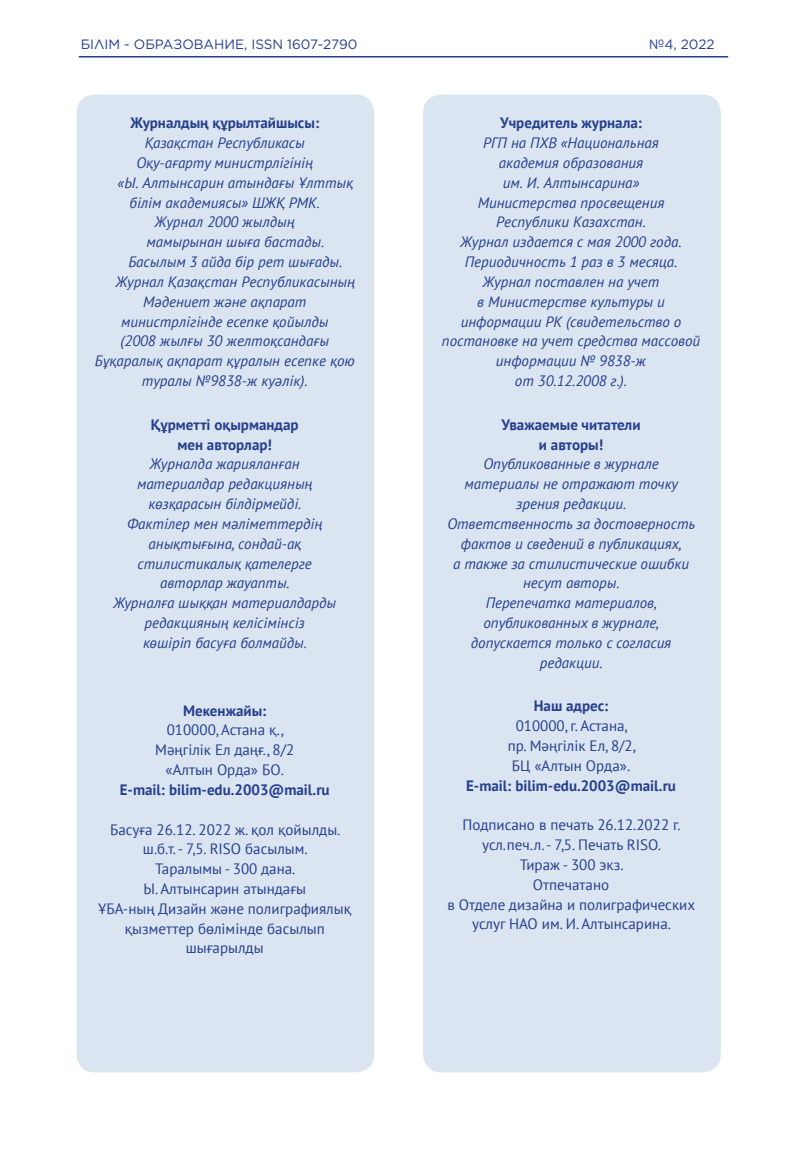
<style>
.page{position:relative;width:808px;height:1149px;background:#fff}
.page>*{position:absolute;margin:0;border:0;box-sizing:border-box;transform-origin:0 0}
.t1{font:italic 15px/19.8px "PT Sans";color:#253f8e;text-align:center}
.t2{font:15px/19.8px "PT Sans";color:#253f8e;text-align:center}
.t3{font:700 15px/19.8px "PT Sans";color:#253f8e;text-align:center}
.t4{font:13.5px "Gotham";color:#253f8e}
</style>
<div class="page">
<hr style="left:79px;top:56px;width:649px;height:1px;background:#253f8e">
<div style="left:423px;top:95px;width:298px;height:976px;background:#dbe5f1;border-radius:18px"></div>
<div style="left:77px;top:95px;width:297px;height:976px;background:#dbe5f1;border-radius:18px"></div>
<p class="t4" style="left:81px;top:36px;width:278px">БІЛІМ - ОБРАЗОВАНИЕ, ISSN 1607-2790</p>
<p class="t4" style="left:649px;top:36px;width:67px">№4, 2022</p>
<p class="t3" style="left:130px;top:113px;width:190px">Журналдың құрылтайшысы:</p>
<p class="t1" style="left:145px;top:133px;width:162px">Қазақстан Республикасы</p>
<p class="t1" style="left:137px;top:152px;width:178px">Оқу-ағарту министрлігінің</p>
<p class="t1" style="left:118px;top:172px;width:237px">«Ы. Алтынсарин атындағы Ұлттық</p>
<p class="t1" style="left:130px;top:192px;width:192px">білім академиясы» ШЖҚ РМК.</p>
<p class="t1" style="left:155px;top:212px;width:141px">Журнал 2000 жылдың</p>
<p class="t1" style="left:146px;top:232px;width:179px">мамырынан шыға бастады.</p>
<p class="t1" style="left:128px;top:251px;width:216px">Басылым 3 айда бір рет шығады.</p>
<p class="t1" style="left:116px;top:271px;width:241px">Журнал Қазақстан Республикасының</p>
<p class="t1" style="left:143px;top:291px;width:165px">Мәдениет және ақпарат</p>
<p class="t1" style="left:121px;top:311px;width:209px">министрлiгiнде есепке қойылды</p>
<p class="t1" style="left:121px;top:331px;width:210px">(2008 жылғы 30 желтоқсандағы</p>
<p class="t1" style="left:95px;top:350px;width:261px">Бұқаралық ақпарат құралын есепке қою</p>
<p class="t1" style="left:142px;top:370px;width:167px">туралы №9838-ж куәлiк).</p>
<p class="t3" style="left:151px;top:414px;width:149px">Құрметті оқырмандар мен авторлар!</p>
<p class="t1" style="left:113px;top:454px;width:224px">Журналда жарияланған материалдар редакцияның көзқарасын білдірмейді.<br>Фактілер мен мәліметтердің анықтығына, сондай-ақ стилистикалық қателерге авторлар жауапты.<br>Журналға шыққан материалдарды редакцияның келісімінсіз<br>көшіріп басуға болмайды.</p>
<p class="t3" style="left:183px;top:700px;width:85px">Мекенжайы:</p>
<p class="t2" style="left:155px;top:719px;width:141px">010000, Астана қ.,<br>Мәңгілік Ел даңғ., 8/2 «Алтын Орда» БО.</p>
<p class="t3" style="left:120px;top:779px;width:211px">E-mail: bilim-edu.2003@mail.ru</p>
<p class="t2" style="left:98px;top:818px;width:255px">Басуға 26.12. 2022 ж. қол қойылды. ш.б.т. - 7,5. RISO басылым.<br>Таралымы - 300 дана.<br>Ы. Алтынсарин атындағы<br>ҰБА-ның Дизайн және полиграфиялық қызметтер бөлімінде басылып шығарылды</p>
<p class="t3" style="left:500px;top:113px;width:143px">Учредитель журнала:</p>
<p class="t1" style="left:442px;top:133px;width:260px">РГП на ПХВ «Национальная<br>академия образования<br>им. И. Алтынсарина»<br>Министерства просвещения<br>Республики Казахстан.<br>Журнал издается с мая 2000 года.<br>Периодичность 1 раз в 3 месяца.<br>Журнал поставлен на учет<br>в Министерстве культуры и информации РК (свидетельство о постановке на учет средства массовой информации № 9838-ж<br>от 30.12.2008 г.).</p>
<p class="t3" style="left:501px;top:414px;width:140px">Уважаемые читатели и авторы!</p>
<p class="t1" style="left:447px;top:454px;width:249px">Опубликованные в журнале материалы не отражают точку зрения редакции.<br>Ответственность за достоверность фактов и сведений в публикациях,<br>а также за стилистические ошибки несут авторы.<br>Перепечатка материалов, опубликованных в журнале, допускается только с согласия редакции.</p>
<p class="t3" style="left:534px;top:695px;width:76px">Наш адрес:</p>
<p class="t2" style="left:508px;top:715px;width:129px">010000, г. Астана, пр. Мәңгілік Ел, 8/2,<br>БЦ «Алтын Орда».</p>
<p class="t3" style="left:466px;top:775px;width:211px">E-mail: bilim-edu.2003@mail.ru</p>
<p class="t2" style="left:447px;top:814px;width:249px">Подписано в печать 26.12.2022 г. усл.печ.л. - 7,5. Печать RISO.<br>Тираж - 300 экз.<br>Отпечатано<br>в Отделе дизайна и полиграфических услуг НАО им. И. Алтынсарина.</p>
</div>
